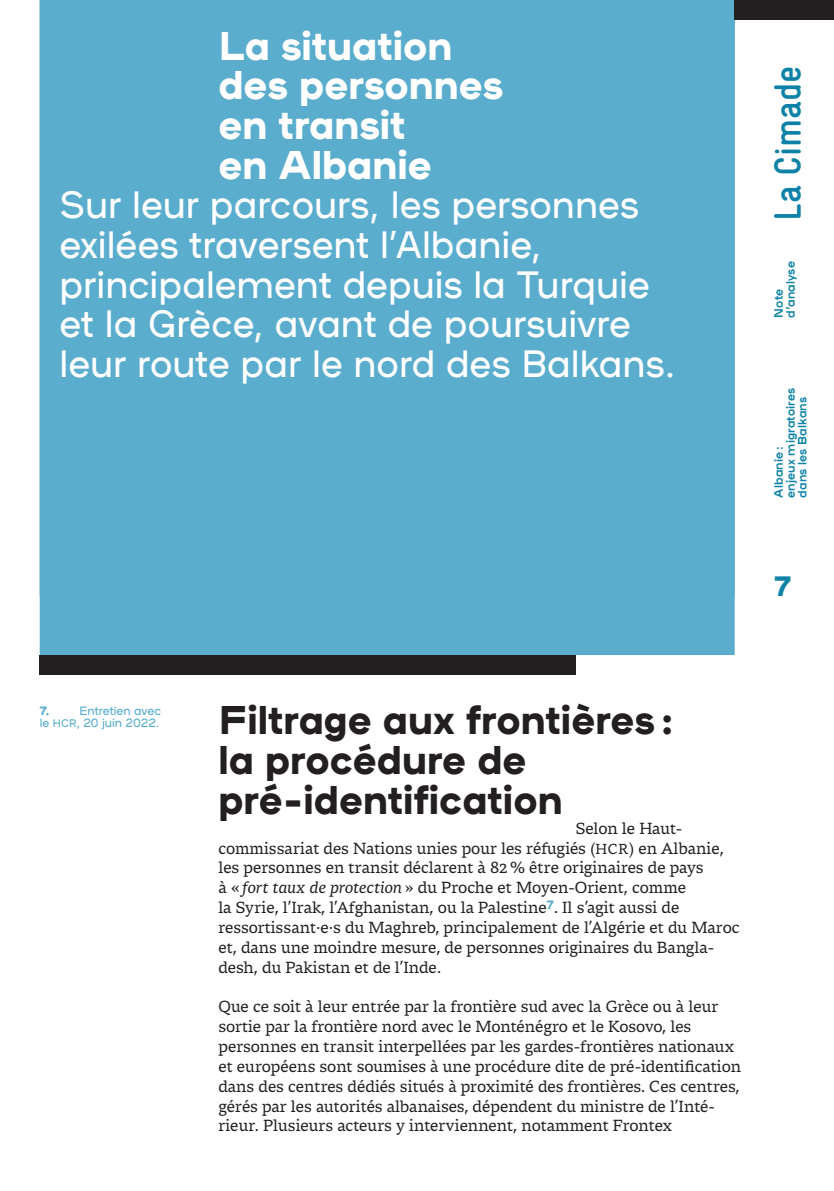
<style>
.page{position:relative;width:834px;height:1191px;background:#fff}
.page>*{position:absolute;margin:0;border:0;box-sizing:border-box;transform-origin:0 0}
.t1{font:40px/39.6px "Plaax 6 Ney 56 Heavy";color:#231f20}
.t2{font:40px/39.6px "Plaax 6 Ney 56 Heavy";color:#fff}
.t3{font:38px/39.6px "Plaax 6 Ney 36 Regular";color:#fff}
.t4{font:700 condensed 38px "Gravur LL";color:#0d82a6}
.t5{font:28px "Plaax 6 Ney 56 Heavy";color:#0d82a6}
.t6{font:17px/19.8px "Thelo Text";letter-spacing:-.01em;color:#231f20}
.t7{font:12px/12px "Plaax 6 Ney 46 Bold";letter-spacing:.01em;color:#0d82a6}
.t8{font:12px/11.8px "Plaax 6 Ney 36 Regular";color:#5aadcd;text-align:right}
.t9{font:12px "Plaax 6 Ney 56 Heavy";color:#5aadcd}
.s1{font-size:11px}
.s2{font-size:15.4px}
.s3{font-style:italic}
</style>
<div class="page">
<div style="left:40px;top:0;width:694px;height:655px;background:#5aadcd"></div>
<div style="left:734px;top:0;width:99px;height:20px;background:#231f20"></div>
<div style="left:40px;top:655px;width:535px;height:20px;background:#231f20"></div>
<h1 class="t2" style="left:218px;top:22px;width:286px">La situation des personnes en transit<br>en Albanie</h1>
<h2 class="t3" style="left:60px;top:184px;width:617px">Sur leur parcours, les personnes exilées traversent l’Albanie, principalement depuis la Turquie et la Grèce, avant de poursuivre leur route par le nord des Balkans.</h2>
<h2 class="t4" style="left:762px;top:220px;width:157px;rotate:-90deg">La Cimade</h2>
<p class="t7" style="left:771px;top:317px;width:58px;rotate:-90deg">Note d’analyse</p>
<p class="t7" style="left:771px;top:497px;width:111px;rotate:-90deg">Albanie :<br>enjeux migratoires dans les Balkans</p>
<h3 class="t5" style="left:774px;top:563px;width:18px">7</h3>
<p class="t8" style="left:40px;top:704px;width:123px">Entretien avec<br>le <span class="s1">HCR</span>, 20 juin 2022.</p>
<p class="t9" style="left:40px;top:701px;width:11px">7.</p>
<h1 class="t1" style="left:218px;top:697px;width:457px">Filtrage aux frontières : la procédure de pré-identification</h1>
<p class="t6" style="left:218px;top:817px;width:522px;text-indent:357px">Selon le Haut&shy;commissariat des Nations unies pour les réfugiés (<span class="s2">HCR</span>) en Albanie, les personnes en transit déclarent à 82 % être originaires de pays<br>à « <span class="s3">fort taux de protection</span> » du Proche et Moyen-Orient, comme<br>la Syrie, l’Irak, l’Afghanistan, ou la Palestine<sup>7</sup>. Il s’agit aussi de ressortissant·e·s du Maghreb, principalement de l’Algérie et du Maroc et, dans une moindre mesure, de personnes originaires du Bangla&shy;desh, du Pakistan et de l’Inde.</p>
<p class="t6" style="left:218px;top:996px;width:524px">Que ce soit à leur entrée par la frontière sud avec la Grèce ou à leur sortie par la frontière nord avec le Monténégro et le Kosovo, les personnes en transit interpellées par les gardes-frontières nationaux et européens sont soumises à une procédure dite de pré-identification dans des centres dédiés situés à proximité des frontières. Ces centres, gérés par les autorités albanaises, dépendent du ministre de l’Inté&shy;rieur. Plusieurs acteurs y interviennent, notamment Frontex</p>
</div>
